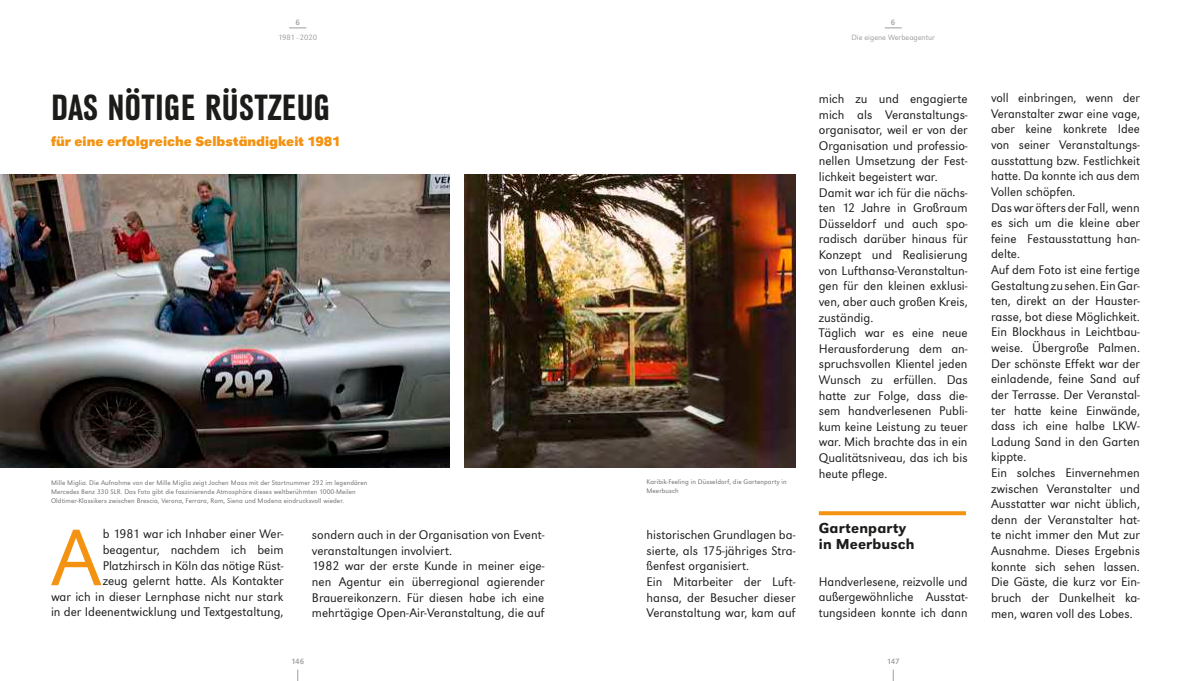
<style>
.page{position:relative;width:1191px;height:681px;background:#fff}
.page>*{position:absolute;margin:0;border:0;box-sizing:border-box;transform-origin:0 0}
.t1{font:300 83.2px "URW Grotesk T";color:#f39311}
.t2{font:700 condensed 38px "URW Grotesk T";letter-spacing:.01em;color:#1c1c1b}
.t3{font:500 15px/15.6px "URW Grotesk T";letter-spacing:.01em;color:#1c1c1b}
.t4{font:700 14px "URW Grotesk T";color:#f39311}
.t5{font:300 13px/15.6px "URW Grotesk T";color:#1c1c1b}
.t6{font:300 8px "URW Grotesk T";color:#9d9d9c}
.t7{font:8px "URW Grotesk T";letter-spacing:-.055em;color:#9d9d9c}
.t8{font:300 7px/9px "URW Grotesk T";letter-spacing:.01em;color:#6f6f6f}
</style>
<div class="page">
<svg style="left:289px;top:28px;width:17px;height:1px"></svg>
<img style="left:464px;top:175px;width:131px;height:292px">
<img style="left:0;top:175px;width:450px;height:292px">
<svg style="left:884px;top:28px;width:17px;height:1px"></svg>
<svg style="left:819px;top:511px;width:147px;height:4px"></svg>
<img style="left:595px;top:175px;width:200px;height:292px">
<p class="t7" style="left:295px;top:17px;width:6px">6</p>
<p class="t6" style="left:278px;top:32px;width:40px">1981 –2020</p>
<p class="t7" style="left:891px;top:17px;width:6px">6</p>
<p class="t6" style="left:851px;top:32px;width:85px">Die eigene Werbeagentur</p>
<h2 class="t2" style="left:51px;top:87px;width:281px">DAS NÖTIGE RÜSTZEUG</h2>
<p class="t4" style="left:51px;top:133px;width:291px">für eine erfolgreiche Selbständigkeit 1981</p>
<p class="t8" style="left:51px;top:478px;width:318px">Mille Miglia. Die Aufnahme von der Mille Miglia zeigt Jochen Maas mit der Startnummer 292 im legendären<br>Mercedes Benz 330 SLR. Das Foto gibt die faszinierende Atmosphäre dieses weltberühmten 1000-Meilen<br>Oldtimer-Klassikers zwischen Brescia, Verona, Ferrara, Rom, Siena und Modena eindrucksvoll wieder.</p>
<p class="t5" style="left:51px;top:526px;width:234px;text-align:right">b 1981 war ich Inhaber einer Wer&shy;beagentur, nachdem ich beim Platzhirsch in Köln das nötige Rüst-<br>zeug gelernt hatte. Als Kontakter<br>war ich in dieser Lernphase nicht nur stark in der Ideenentwicklung und Textgestaltung,</p>
<p class="t5" style="left:312px;top:526px;width:234px">sondern auch in der Organisation von Event&shy;veranstaltungen involviert.<br>1982 war der erste Kunde in meiner eige&shy;nen Agentur ein überregional agierender Brauereikonzern. Für diesen habe ich eine mehrtägige Open-Air-Veranstaltung, die auf</p>
<h1 class="t1" style="left:51px;top:508px;width:51px">A</h1>
<p class="t8" style="left:646px;top:477px;width:142px">Karibik-Feeling in Düsseldorf, die Gartenparty in<br>Meerbusch</p>
<p class="t5" style="left:646px;top:526px;width:150px">historischen Grundlagen ba&shy;sierte, als 175-jähriges Stra&shy;ßenfest organisiert.<br>Ein Mitarbeiter der Luft&shy;hansa, der Besucher dieser<br>Veranstaltung war, kam auf</p>
<p class="t5" style="left:819px;top:91px;width:150px">mich zu und engagierte mich als Veranstaltungs&shy;organisator, weil er von der<br>Organisation und professio&shy;nellen Umsetzung der Fest&shy;lichkeit begeistert war.<br>Damit war ich für die nächs&shy;ten 12 Jahre in Großraum<br>Düsseldorf und auch spo&shy;radisch darüber hinaus für<br>Konzept und Realisierung von Lufthansa-Veranstaltun&shy;gen für den kleinen exklusi&shy;ven, aber auch großen Kreis, zuständig.<br>Täglich war es eine neue<br>Herausforderung dem an&shy;spruchsvollen Klientel jeden<br>Wunsch zu erfüllen. Das hatte zur Folge, dass die&shy;sem handverlesenen Publi&shy;kum keine Leistung zu teuer war. Mich brachte das in ein<br>Qualitätsniveau, das ich bis heute pflege.</p>
<p class="t3" style="left:819px;top:520px;width:97px">Gartenparty in Meerbusch</p>
<p class="t5" style="left:819px;top:573px;width:150px;text-align:justify">Handverlesene, reizvolle und außergewöhnliche Ausstat&shy;tungsideen konnte ich dann</p>
<p class="t5" style="left:991px;top:90px;width:150px">voll einbringen, wenn der<br>Veranstalter zwar eine vage, aber keine konkrete Idee von seiner Veranstaltungs&shy;ausstattung bzw. Festlichkeit hatte. Da konnte ich aus dem<br>Vollen schöpfen.<br>Das war öfters der Fall, wenn es sich um die kleine aber feine Festausstattung han&shy;delte.<br>Auf dem Foto ist eine fertige<br>Gestaltung zu sehen. Ein Gar&shy;ten, direkt an der Hauster&shy;rasse, bot diese Möglichkeit.<br>Ein Blockhaus in Leichtbau&shy;weise. Übergroße Palmen.<br>Der schönste Effekt war der einladende, feine Sand auf der Terrasse. Der Veranstal&shy;ter hatte keine Einwände, dass ich eine halbe LKW-<br>Ladung Sand in den Garten kippte.<br>Ein solches Einvernehmen zwischen Veranstalter und<br>Ausstatter war nicht üblich, denn der Veranstalter hat&shy;te nicht immer den Mut zur<br>Ausnahme. Dieses Ergebnis konnte sich sehen lassen.<br>Die Gäste, die kurz vor Ein&shy;bruch der Dunkelheit ka&shy;men, waren voll des Lobes.</p>
<p class="t7" style="left:291px;top:656px;width:15px">146</p>
<p class="t7" style="left:887px;top:656px;width:14px">147</p>
</div>
